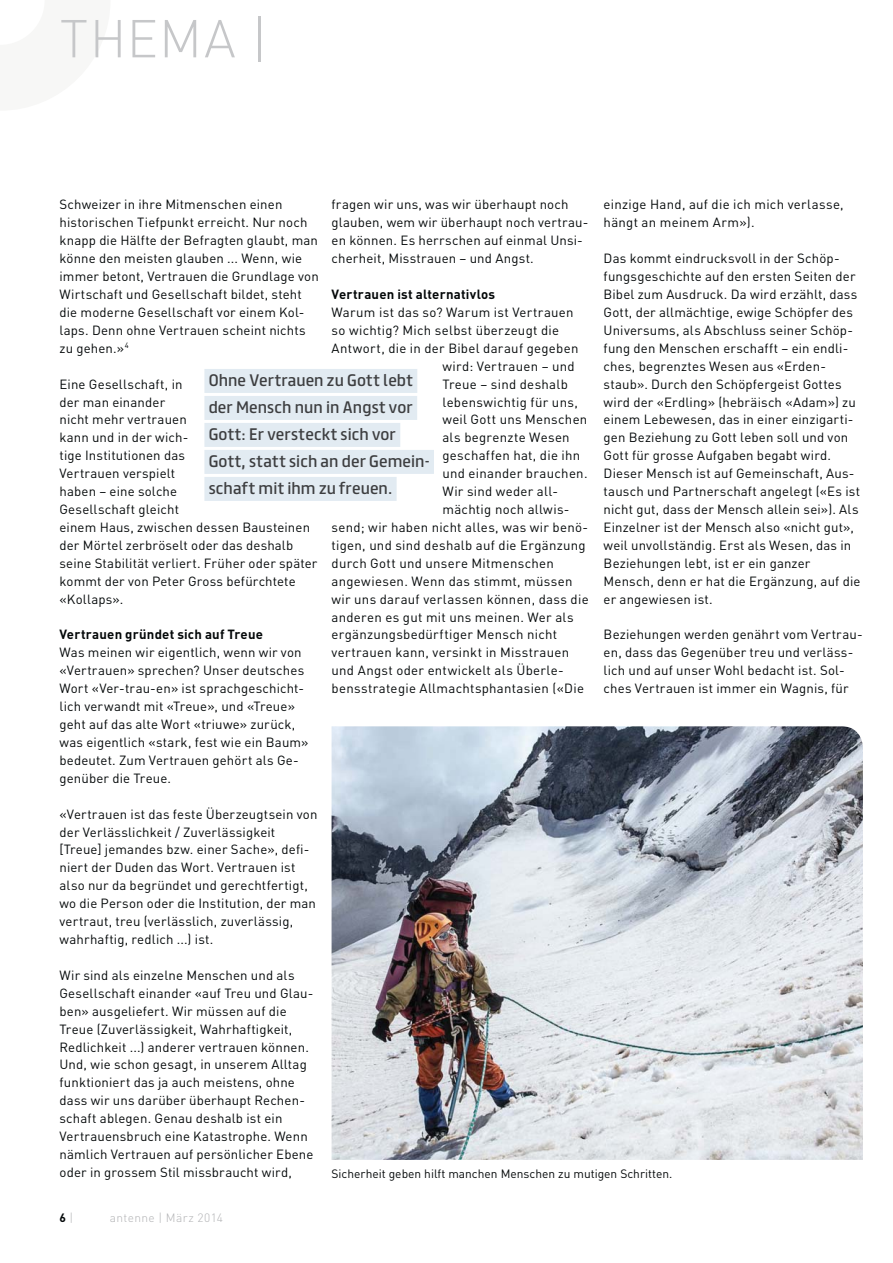
<style>
.page{position:relative;width:893px;height:1263px;background:#fff}
.page>*{position:absolute;margin:0;border:0;box-sizing:border-box;transform-origin:0 0}
.t1{font:300 52.5px "DINOT";letter-spacing:.025em;color:#c6c7c9}
.t2{font:15px/27px "FS Truman";letter-spacing:.01em;color:#3d3e40}
.t3{font:13.2px/17.9px "DINOT";letter-spacing:.015em;color:#040809}
.t4{font:700 13.2px "DINOT";letter-spacing:.015em;color:#040809}
.t5{font:12px "DINOT";color:#040809}
.t6{font:300 12px "DINOT";letter-spacing:.035em;color:#b1b2b4}
.t7{font:700 12px "DINOT";color:#040809}
.s1{font-weight:300;color:#b1b2b4}
</style>
<div class="page">
<div style="left:204px;top:369px;width:213px;height:24px;background:#e2ebf2"></div>
<div style="left:204px;top:396px;width:213px;height:24px;background:#e2ebf2"></div>
<div style="left:204px;top:423px;width:196px;height:24px;background:#e2ebf2"></div>
<div style="left:204px;top:450px;width:230px;height:24px;background:#e2ebf2"></div>
<div style="left:204px;top:477px;width:193px;height:24px;background:#e2ebf2"></div>
<img style="left:332px;top:726px;width:531px;height:434px">
<h1 class="t1" style="left:60px;top:9px;width:210px">THEMA |</h1>
<p class="t3" style="left:60px;top:197px;width:261px">Schweizer in ihre Mitmenschen einen historischen Tiefpunkt erreicht. Nur noch knapp die Hälfte der Befragten glaubt, man könne den meisten glauben ... Wenn, wie immer betont, Vertrauen die Grundlage von Wirtschaft und Gesellschaft bildet, steht die moderne Gesellschaft vor einem Kol&shy;laps. Denn ohne Vertrauen scheint nichts zu gehen.»<sup>4</sup></p>
<p class="t3" style="left:60px;top:377px;width:259px">Eine Gesellschaft, in<br>der man einander<br>nicht mehr vertrauen<br>kann und in der wich-<br>tige Institutionen das<br>Vertrauen verspielt<br>haben – eine solche<br>Gesellschaft gleicht<br>einem Haus, zwischen dessen Bausteinen der Mörtel zerbröselt oder das deshalb seine Stabilität verliert. Früher oder später kommt der von Peter Gross befürchtete «Kollaps».</p>
<p class="t4" style="left:60px;top:630px;width:205px">Vertrauen gründet sich auf Treue</p>
<p class="t3" style="left:60px;top:645px;width:251px">Was meinen wir eigentlich, wenn wir von «Vertrauen» sprechen? Unser deutsches Wort «Ver-trau-en» ist sprachgeschicht&shy;lich verwandt mit «Treue», und «Treue» geht auf das alte Wort «triuwe» zurück, was eigentlich «stark, fest wie ein Baum» bedeutet. Zum Vertrauen gehört als Ge&shy;genüber die Treue.</p>
<p class="t3" style="left:60px;top:807px;width:259px">«Vertrauen ist das feste Überzeugtsein von der Verlässlichkeit / Zuverlässigkeit [Treue] jemandes bzw. einer Sache», defi&shy;niert der Duden das Wort. Vertrauen ist also nur da begründet und gerechtfertigt, wo die Person oder die Institution, der man vertraut, treu (verlässlich, zuverlässig, wahrhaftig, redlich ...) ist.</p>
<p class="t3" style="left:60px;top:968px;width:255px">Wir sind als einzelne Menschen und als Gesellschaft einander «auf Treu und Glau&shy;ben» ausgeliefert. Wir müssen auf die Treue (Zuverlässigkeit, Wahrhaftigkeit, Redlichkeit ...) anderer vertrauen können.<br>Und, wie schon gesagt, in unserem Alltag funktioniert das ja auch meistens, ohne dass wir uns darüber überhaupt Rechen&shy;schaft ablegen. Genau deshalb ist ein Vertrauensbruch eine Katastrophe. Wenn nämlich Vertrauen auf persönlicher Ebene oder in grossem Stil missbraucht wird,</p>
<p class="t3" style="left:604px;top:197px;width:242px">einzige Hand, auf die ich mich verlasse, hängt an meinem Arm»).</p>
<p class="t3" style="left:604px;top:251px;width:258px">Das kommt eindrucksvoll in der Schöp&shy;fungsgeschichte auf den ersten Seiten der Bibel zum Ausdruck. Da wird erzählt, dass Gott, der allmächtige, ewige Schöpfer des Universums, als Abschluss seiner Schöp&shy;fung den Menschen erschafft – ein endli&shy;ches, begrenztes Wesen aus «Erden&shy;staub». Durch den Schöpfergeist Gottes wird der «Erdling» (hebräisch «Adam») zu einem Lebewesen, das in einer einzigarti&shy;gen Beziehung zu Gott leben soll und von Gott für grosse Aufgaben begabt wird.<br>Dieser Mensch ist auf Gemeinschaft, Aus&shy;tausch und Partnerschaft angelegt («Es ist nicht gut, dass der Mensch allein sei»). Als Einzelner ist der Mensch also «nicht gut», weil unvollständig. Erst als Wesen, das in Beziehungen lebt, ist er ein ganzer Mensch, denn er hat die Ergänzung, auf die er angewiesen ist.</p>
<p class="t3" style="left:604px;top:627px;width:260px">Beziehungen werden genährt vom Vertrau&shy;en, dass das Gegenüber treu und verläss&shy;lich und auf unser Wohl bedacht ist. Sol&shy;ches Vertrauen ist immer ein Wagnis, für</p>
<p class="t3" style="left:332px;top:197px;width:258px">fragen wir uns, was wir überhaupt noch glauben, wem wir überhaupt noch vertrau&shy;en können. Es herrschen auf einmal Unsi&shy;cherheit, Misstrauen – und Angst.</p>
<p class="t4" style="left:332px;top:290px;width:165px">Vertrauen ist alternativlos</p>
<p class="t3" style="left:332px;top:305px;width:244px">Warum ist das so? Warum ist Vertrauen</p>
<p class="t3" style="left:332px;top:323px;width:229px">so wichtig? Mich selbst überzeugt die</p>
<p class="t3" style="left:332px;top:341px;width:248px">Antwort, die in der Bibel darauf gegeben</p>
<p class="t3" style="left:442px;top:359px;width:134px">wird: Vertrauen – und</p>
<p class="t3" style="left:442px;top:377px;width:127px">Treue – sind deshalb</p>
<p class="t3" style="left:442px;top:394px;width:137px">lebenswichtig für uns,</p>
<p class="t3" style="left:442px;top:412px;width:146px">weil Gott uns Menschen</p>
<p class="t3" style="left:442px;top:430px;width:129px">als begrenzte Wesen</p>
<p class="t3" style="left:442px;top:448px;width:139px">geschaffen hat, die ihn</p>
<p class="t3" style="left:442px;top:466px;width:147px">und einander brauchen.</p>
<p class="t3" style="left:442px;top:484px;width:117px">Wir sind weder all-</p>
<p class="t3" style="left:442px;top:502px;width:128px">mächtig noch allwis-</p>
<p class="t3" style="left:332px;top:520px;width:258px">send; wir haben nicht alles, was wir benö-</p>
<p class="t3" style="left:332px;top:538px;width:256px">tigen, und sind deshalb auf die Ergänzung</p>
<p class="t3" style="left:332px;top:556px;width:224px">durch Gott und unsere Mitmenschen</p>
<p class="t3" style="left:332px;top:574px;width:242px">angewiesen. Wenn das stimmt, müssen</p>
<p class="t3" style="left:332px;top:592px;width:259px">wir uns darauf verlassen können, dass die</p>
<p class="t3" style="left:332px;top:609px;width:244px">anderen es gut mit uns meinen. Wer als</p>
<p class="t3" style="left:332px;top:627px;width:227px">ergänzungsbedürftiger Mensch nicht</p>
<p class="t3" style="left:332px;top:645px;width:239px">vertrauen kann, versinkt in Misstrauen</p>
<p class="t3" style="left:332px;top:663px;width:234px">und Angst oder entwickelt als Überle-</p>
<p class="t3" style="left:332px;top:681px;width:254px">bensstrategie Allmachtsphantasien («Die</p>
<p class="t2" style="left:209px;top:368px;width:222px">Ohne Vertrauen zu Gott lebt der Mensch nun in Angst vor<br>Gott: Er versteckt sich vor<br>Gott, statt sich an der Gemein&shy;schaft mit ihm zu freuen.</p>
<p class="t5" style="left:332px;top:1169px;width:342px">Sicherheit geben hilft manchen Menschen zu mutigen Schritten.</p>
<p class="t7" style="left:60px;top:1213px;width:15px">6 <span class="s1">|</span></p>
<p class="t6" style="left:110px;top:1211px;width:115px">antenne | März 2014</p>
</div>
